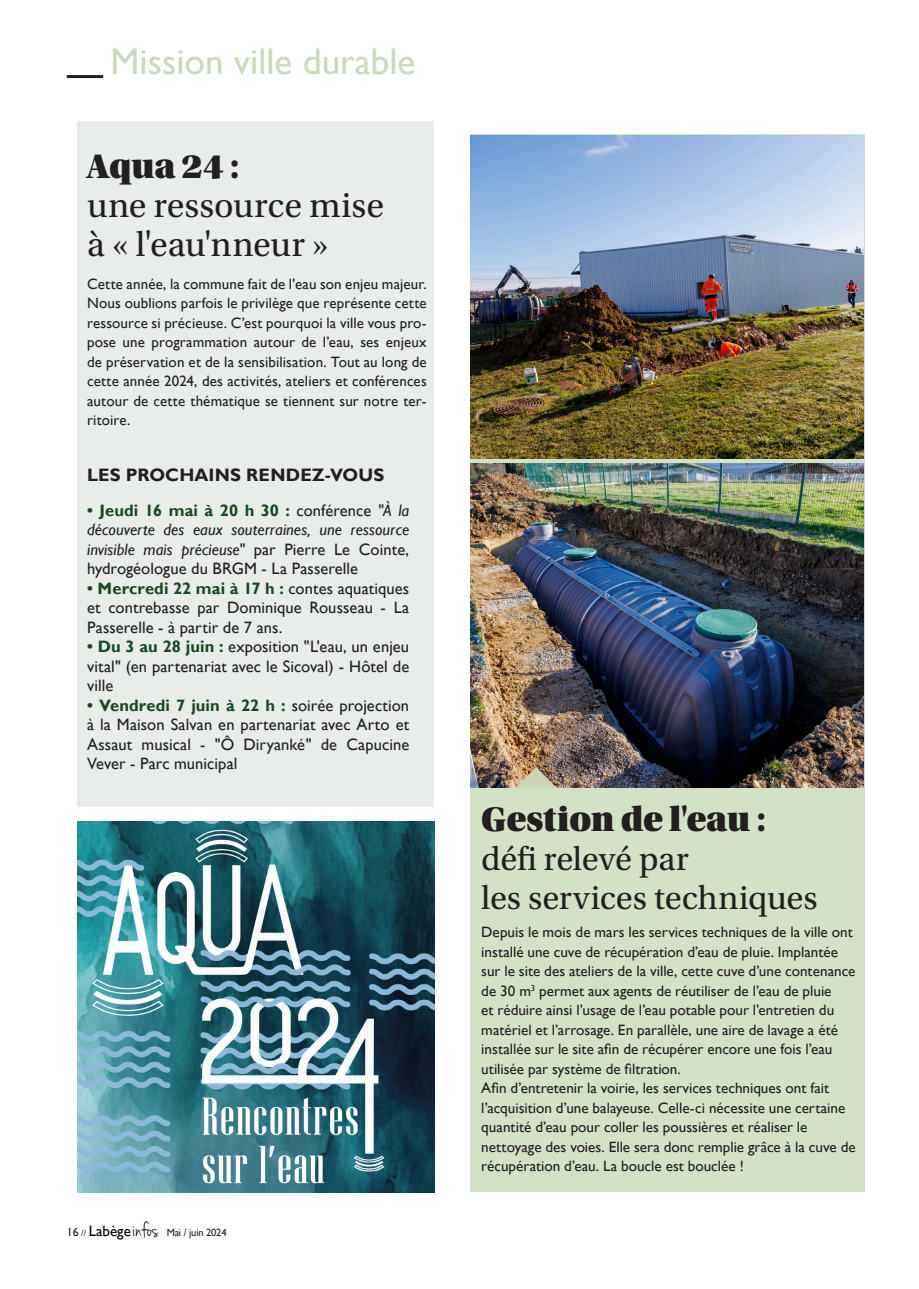
<style>
.page{position:relative;width:919px;height:1289px;background:#fff}
.page>*{position:absolute;margin:0;border:0;box-sizing:border-box;transform-origin:0 0}
.t1{font:37.2px "Gill Sans";color:#c9dabd}
.Titre{font:36px "Utopia Std";color:#231f20}
.Titre-2{font:36px "Utopia Std Black Headline";color:#231f20}
.Titre-3{font:34.5px "Utopia Std";letter-spacing:-.005em;color:#231f20}
.Texte_courant{font:700 18px "Gill Sans";letter-spacing:.01em;color:#231f20}
.Texte_courant-2{font:16.5px/19.5px "Gill Sans";letter-spacing:.005em;color:#231f20;text-align:justify}
.Texte_courant-3{font:italic 16.5px/19.5px "Gill Sans";letter-spacing:.005em;color:#231f20;text-align:justify}
.Texte_courant-4{font:15px/19.5px "Gill Sans";color:#231f20}
.t2{font:10.5px "Gill Sans";letter-spacing:-.02em;color:#231f20}
.s1{font-weight:700;font-style:normal;color:#174924}
.s2{font-style:normal}
.s3{font-weight:700;color:#174924}
.s4{font-size:12px}
.s5{font-size:9px}
.s6{font-size:15px;color:#000}
.s7{font-family:"Jenna Sue";font-size:22.5px;color:#000}
</style>
<div class="page">
<hr style="left:67px;top:75px;width:36px;height:3px;background:#231f20">
<div style="left:77px;top:121px;width:357px;height:685px;background:#e8ede9"></div>
<img style="left:77px;top:821px;width:357px;height:371px">
<div style="left:470px;top:134px;width:394px;height:1058px;background:#d3e1c7"></div>
<img style="left:470px;top:464px;width:392px;height:323px">
<img style="left:470px;top:136px;width:393px;height:323px">
<svg style="left:514px;top:767px;width:43px;height:21px"></svg>
<h1 class="t1" style="left:111px;top:39px;width:306px">Mission ville durable</h1>
<p class="Titre-2" style="left:87px;top:147px;width:154px">Aqua 24 :</p>
<p class="Titre" style="left:87px;top:186px;width:298px">une ressource mise</p>
<p class="Titre" style="left:87px;top:225px;width:243px">à « l'eau'nneur »</p>
<p class="Texte_courant-4" style="left:87px;top:274px;width:341px;text-align:justify">Cette année, la commune fait de l'eau son enjeu majeur.<br>Nous oublions parfois le privilège que représente cette ressource si précieuse. C’est pourquoi la ville vous pro&shy;pose une programmation autour de l’eau, ses enjeux de préservation et de la sensibilisation. Tout au long de cette année 2024, des activités, ateliers et conférences autour de cette thématique se tiennent sur notre ter&shy;ritoire.</p>
<p class="Texte_courant" style="left:87px;top:464px;width:299px">LES PROCHAINS RENDEZ-VOUS</p>
<p class="Texte_courant-3" style="left:87px;top:500px;width:323px"><span class="s1">• Jeudi 16 mai à 20 h 30 :</span> <span class="s2">conférence</span> "À la découverte des eaux souterraines, une ressource invisible mais précieuse" <span class="s2">par Pierre Le Cointe, hydrogéologue du BRGM - La Passerelle</span></p>
<p class="Texte_courant-2" style="left:87px;top:579px;width:323px"><span class="s3">• Mercredi 22 mai à 17 h :</span> contes aquatiques et contrebasse par Dominique Rousseau - La Passerelle - à partir de 7 ans.</p>
<p class="Texte_courant-2" style="left:87px;top:637px;width:323px"><span class="s3">• Du 3 au 28 juin :</span> exposition "L'eau, un enjeu vital" (en partenariat avec le Sicoval) - Hôtel de ville</p>
<p class="Texte_courant-2" style="left:87px;top:696px;width:323px"><span class="s3">• Vendredi 7 juin à 22 h :</span> soirée projection à la Maison Salvan en partenariat avec Arto et Assaut musical - "Ô Diryanké" de Capucine Vever - Parc municipal</p>
<p class="t2" style="left:67px;top:1225px;width:161px"><span class="s4">16</span> <span class="s5">//</span> <span class="s6">Labège</span><span class="s7">infos</span> Mai / juin 2024</p>
<p class="Titre-2" style="left:481px;top:800px;width:286px">Gestion de l'eau :</p>
<p class="Titre-3" style="left:481px;top:839px;width:209px">défi relevé par</p>
<p class="Titre-3" style="left:481px;top:878px;width:338px">les services techniques</p>
<p class="Texte_courant-4" style="left:481px;top:922px;width:375px">Depuis le mois de mars les services techniques de la ville ont installé une cuve de récupération d’eau de pluie. Implantée sur le site des ateliers de la ville, cette cuve d’une contenance de 30 m<sup>3</sup> permet aux agents de réutiliser de l’eau de pluie<br>et réduire ainsi l’usage de l’eau potable pour l’entretien du matériel et l’arrosage. En parallèle, une aire de lavage a été installée sur le site afin de récupérer encore une fois l’eau utilisée par système de filtration.</p>
<p class="Texte_courant-4" style="left:481px;top:1078px;width:376px">Afin d’entretenir la voirie, les services techniques ont fait l’acquisition d’une balayeuse. Celle-ci nécessite une certaine quantité d’eau pour coller les poussières et réaliser le nettoyage des voies. Elle sera donc remplie grâce à la cuve de récupération d’eau. La boucle est bouclée !</p>
</div>
